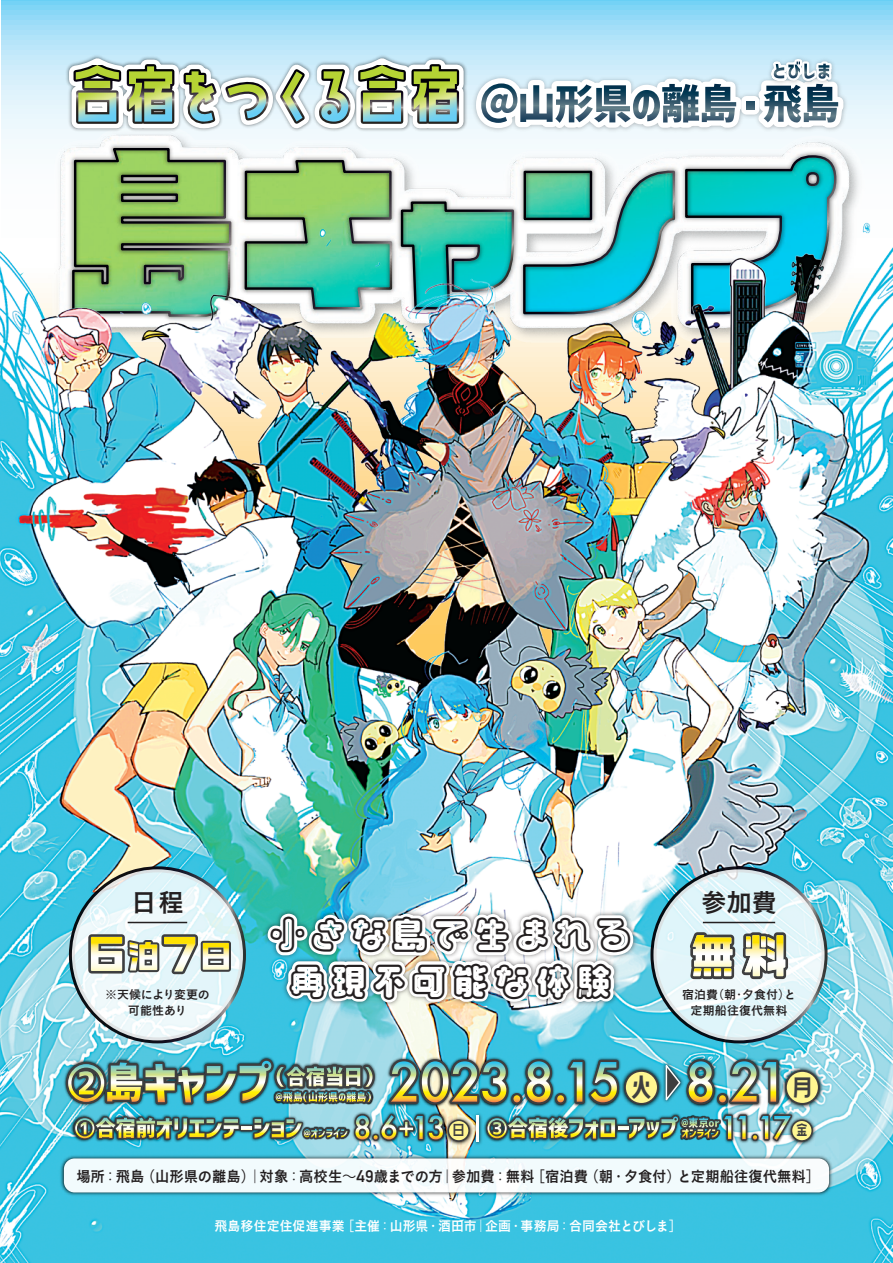
<style>
.page{position:relative;width:893px;height:1263px;background:#fff}
.page>*{position:absolute;margin:0;border:0;box-sizing:border-box;transform-origin:0 0}
.t1{font:37.5px/46.5px "VDL Mega Maru pop Futo Line";letter-spacing:.095em;color:#231f20;text-align:center}
.t2{font:29.25px "bananaslipplus";color:#3e3e3f;scale:.96 1}
.t3{font:25.5px "Koburina Go Std W6";color:#231f20}
.t4{font:25.35px "bananaslipplus";color:#3e3e3f;scale:.96 1}
.t5{font:15.15px "bananaslipplus";color:#3e3e3f;scale:.96 1}
.t6{font:15px "Koburina Go Std W6";letter-spacing:-.005em;color:#231f20;scale:.96 1}
.t7{font:13.5px "Koburina Go Std W6";color:#fff;scale:.96 1}
.t8{font:12px/16.5px "Koburina Go Std W6";letter-spacing:.005em;color:#231f20;text-align:center}
.t9{font:12px/16.5px "Koburina Go Std W6";letter-spacing:-.015em;color:#231f20;text-align:center}
.s1{font-family:"Koburina Go Std W3"}
.s2{font-family:"Alte DIN1451 Mittelschrift";font-size:16.5px}
</style>
<div class="page">
<img style="left:0;top:88px;width:893px;height:1175px">
<img style="left:796px;top:1065px;width:29px;height:45px">
<div style="left:786px;top:1071px;width:33px;height:33px;background:#fff691;border-radius:50%"></div>
<div style="left:785px;top:1070px;width:35px;height:35px;border:2px solid #3e3e3f;border-radius:50%"></div>
<img style="left:796px;top:1114px;width:23px;height:33px">
<div style="left:791px;top:1120px;width:21px;height:21px;background:#fff691;border-radius:50%"></div>
<div style="left:791px;top:1119px;width:22px;height:23px;border:2px solid #3e3e3f;border-radius:50%"></div>
<img style="left:59px;top:1153px;width:775px;height:45px">
<div style="left:64px;top:1158px;width:765px;height:34px;background:#f2fbfd;border-radius:11px"></div>
<img style="left:61px;top:0;width:789px;height:318px">
<svg style="left:653px;top:869px;width:171px;height:171px;fill:#e4f5fa"></svg>
<img style="left:63px;top:746px;width:733px;height:427px">
<h3 class="t3" style="left:131px;top:883px;width:54px">日程</h3>
<p class="t9" style="left:105px;top:986px;width:106px"><span class="s1">※</span>天候により変更の可能性あり</p>
<h1 class="t1" style="left:269px;top:909px;width:365px">小さな島で生まれる再現不可能な体験</h1>
<h2 class="t2" style="left:630px;top:1072px;width:25px">火</h2>
<h3 class="t3" style="left:701px;top:883px;width:77px">参加費</h3>
<p class="t8" style="left:682px;top:986px;width:115px">宿泊費<span class="s1">（</span>朝<span class="s1">・</span>夕食付<span class="s1">）</span>と定期船往復代無料</p>
<h3 class="t4" style="left:792px;top:1074px;width:22px">月</h3>
<p class="t5" style="left:453px;top:1122px;width:14px">日</p>
<p class="t5" style="left:796px;top:1122px;width:14px">金</p>
<p class="t6" style="left:76px;top:1165px;width:776px">場所<span class="s1">：</span>飛島<span class="s1">（</span>山形県の離島<span class="s1">）｜</span>対象<span class="s1">：</span>高校生<span class="s1">～</span><span class="s2">49</span>歳までの方<span class="s1">｜</span>参加費<span class="s1">：</span>無料<span class="s1">［</span>宿泊費<span class="s1">（</span>朝<span class="s1">・</span>夕食付<span class="s1">）</span>と定期船往復代無料<span class="s1">］</span></p>
<p class="t7" style="left:215px;top:1215px;width:488px">飛島移住定住促進事業<span class="s1">［</span>主催<span class="s1">：</span>山形県<span class="s1">・</span>酒田市<span class="s1">｜</span>企画<span class="s1">・</span>事務局<span class="s1">：</span>合同会社とびしま<span class="s1">］</span></p>
</div>
